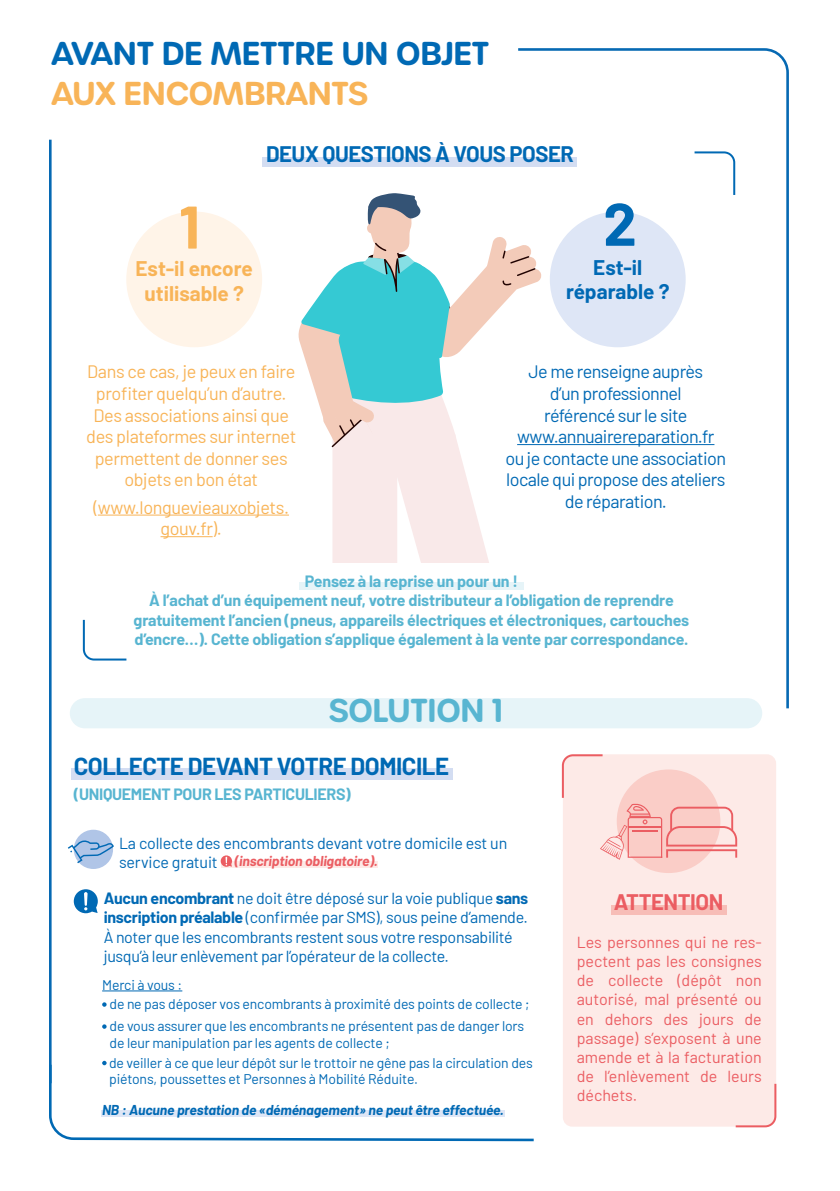
<style>
.page{position:relative;width:840px;height:1191px;background:#fff}
.page>*{position:absolute;margin:0;border:0;box-sizing:border-box;transform-origin:0 0}
.t1{font:700 60px "Barlow";color:#f8b458}
.t2{font:700 60px "Barlow";color:#0069b4}
.t3{font:600 32px "Urbane Rounded";letter-spacing:-.03em;color:#0069b4}
.t4{font:600 32px "Urbane Rounded";letter-spacing:-.03em;color:#f8b458}
.t5{font:600 32px "Urbane Rounded";letter-spacing:-.03em;color:#58b5d1}
.t6{font:700 24px "Barlow";letter-spacing:-.02em;color:#0069b4}
.t7{font:700 22px "Barlow";letter-spacing:-.02em;color:#0069b4}
.t8{font:700 22px "Barlow";letter-spacing:-.02em;color:#eb5d62}
.t9{font:700 20.8px/24.8px "Barlow";color:#f8b458;text-align:center}
.t10{font:700 20.8px/24.8px "Barlow";color:#0069b4;text-align:center}
.t11{font:18px/21.6px "Barlow";letter-spacing:-.02em;color:#f8b458;text-align:center}
.t12{font:18px/21.6px "Barlow";letter-spacing:-.03em;color:#0069b4;text-align:center}
.t13{font:700 16px/19.2px "Barlow";letter-spacing:-.01em;color:#58b5d1;text-align:center}
.t14{font:16px/19.2px "Barlow";letter-spacing:-.02em;color:#0069b4}
.t15{font:16px/19.2px "Barlow";color:#eb5d62;text-align:justify}
.t16{font:14px/16.8px "Barlow";letter-spacing:-.01em;color:#0069b4}
.t17{font:italic 700 14px "Barlow";letter-spacing:-.01em;color:#0069b4}
.t18{font:italic 700 14px "Barlow";letter-spacing:-.01em;color:#eb5d62}
.s1{font-weight:400;font-style:normal;font-size:16px;color:#0069b4}
.s2{font-weight:700}
</style>
<div class="page">
<div style="left:221px;top:861px;width:156px;height:6px;background:#fdeae7"></div>
<svg style="left:298px;top:193px;width:217px;height:369px"></svg>
<svg style="left:515px;top:48px;width:274px;height:663px"></svg>
<div style="left:70px;top:698px;width:691px;height:30px;background:#e6f4f8;border-radius:15px"></div>
<hr style="left:49px;top:140px;width:3px;height:943px;background:#0669b3">
<svg style="left:692px;top:150px;width:43px;height:47px"></svg>
<svg style="left:82px;top:619px;width:45px;height:42px"></svg>
<hr style="left:102px;top:990px;width:80px;height:1px;background:#0069b4">
<div style="left:74px;top:829px;width:39px;height:40px;background:#b0c5e7;border-radius:50%"></div>
<svg style="left:220px;top:855px;width:12px;height:11px"></svg>
<svg style="left:74px;top:889px;width:24px;height:24px"></svg>
<svg style="left:102px;top:1002px;width:4px;height:4px"></svg>
<svg style="left:102px;top:1024px;width:4px;height:4px"></svg>
<div style="left:126px;top:211px;width:136px;height:136px;background:#fff4e8;border-radius:50%"></div>
<div style="left:549px;top:211px;width:136px;height:136px;background:#dee6f6;border-radius:50%"></div>
<hr style="left:98px;top:514px;width:191px;height:1px;background:#f8b458">
<hr style="left:160px;top:536px;width:52px;height:1px;background:#f8b458">
<hr style="left:517px;top:444px;width:197px;height:1px;background:#0069b4">
<div style="left:263px;top:157px;width:313px;height:9px;background:#d3ddf2"></div>
<div style="left:71px;top:768px;width:381px;height:12px;background:#d3ddf2"></div>
<div style="left:299px;top:582px;width:224px;height:8px;background:#e6f4f8"></div>
<svg style="left:49px;top:1060px;width:485px;height:82px"></svg>
<svg style="left:68px;top:840px;width:46px;height:23px"></svg>
<div style="left:562px;top:754px;width:213px;height:372px;background:#fdeae7;border-radius:9px"></div>
<div style="left:610px;top:905px;width:116px;height:10px;background:#f7bdb7"></div>
<svg style="left:733px;top:1081px;width:44px;height:47px"></svg>
<div style="left:616px;top:769px;width:104px;height:104px;background:#facdc7;border-radius:50%"></div>
<svg style="left:561px;top:754px;width:175px;height:106px"></svg>
<h2 class="t3" style="left:51px;top:31px;width:440px">AVANT DE METTRE UN OBJET</h2>
<h2 class="t4" style="left:51px;top:71px;width:318px">AUX ENCOMBRANTS</h2>
<h3 class="t7" style="left:266px;top:138px;width:309px">DEUX QUESTIONS À VOUS POSER</h3>
<h1 class="t1" style="left:179px;top:183px;width:23px">1</h1>
<h1 class="t2" style="left:603px;top:180px;width:35px">2</h1>
<h3 class="t9" style="left:135px;top:254px;width:119px">Est-il encore utilisable ?</h3>
<h3 class="t10" style="left:565px;top:253px;width:105px">Est-il réparable ?</h3>
<p class="t11" style="left:86px;top:360px;width:211px">Dans ce cas, je peux en faire profiter quelqu’un d’autre.<br>Des associations ainsi que des plateformes sur internet permettent de donner ses objets en bon état</p>
<p class="t11" style="left:93px;top:495px;width:197px">(www.longuevieauxobjets. gouv.fr).</p>
<p class="t12" style="left:505px;top:360px;width:222px">Je me renseigne auprès<br>d’un professionnel<br>référencé sur le site www.annuairereparation.fr<br>ou je contacte une association locale qui propose des ateliers de réparation.</p>
<p class="t13" style="left:133px;top:570px;width:557px">Pensez à la reprise un pour un !<br>À l’achat d’un équipement neuf, votre distributeur a l’obligation de reprendre gratuitement l’ancien (pneus, appareils électriques et électroniques, cartouches d’encre…). Cette obligation s’applique également à la vente par correspondance.</p>
<h2 class="t5" style="left:328px;top:689px;width:176px">SOLUTION 1</h2>
<h3 class="t6" style="left:74px;top:749px;width:376px">COLLECTE DEVANT VOTRE DOMICILE</h3>
<p class="t13" style="left:74px;top:783px;width:278px">(UNIQUEMENT POUR LES PARTICULIERS)</p>
<p class="t14" style="left:119px;top:832px;width:389px">La collecte des encombrants devant votre domicile est un</p>
<p class="t18" style="left:119px;top:850px;width:260px"><span class="s1">service gratuit</span> (inscription obligatoire).</p>
<p class="t14" style="left:104px;top:887px;width:426px"><span class="s2">Aucun encombrant</span> ne doit être déposé sur la voie publique <span class="s2">sans inscription préalable</span> (confirmée par SMS), sous peine d’amende.<br>À noter que les encombrants restent sous votre responsabilité jusqu’à leur enlèvement par l’opérateur de la collecte.</p>
<p class="t16" style="left:109px;top:974px;width:421px;line-height:19.2px;text-indent:-7px">Merci à vous :<br>de ne pas déposer vos encombrants à proximité des points de collecte ;</p>
<p class="t16" style="left:109px;top:1016px;width:416px">de vous assurer que les encombrants ne présentent pas de danger lors de leur manipulation par les agents de collecte ;</p>
<p class="t16" style="left:109px;top:1053px;width:425px">de veiller à ce que leur dépôt sur le trottoir ne gêne pas la circulation des piétons, poussettes et Personnes à Mobilité Réduite.</p>
<p class="t17" style="left:102px;top:1100px;width:403px">NB : Aucune prestation de «déménagement» ne peut être effectuée.</p>
<h3 class="t8" style="left:613px;top:886px;width:111px">ATTENTION</h3>
<p class="t15" style="left:576px;top:931px;width:186px">Les personnes qui ne res&shy;pectent pas les consignes de collecte (dépôt non autorisé, mal présenté ou en dehors des jours de passage) s’exposent à une amende et à la facturation de l’enlèvement de leurs déchets.</p>
</div>
